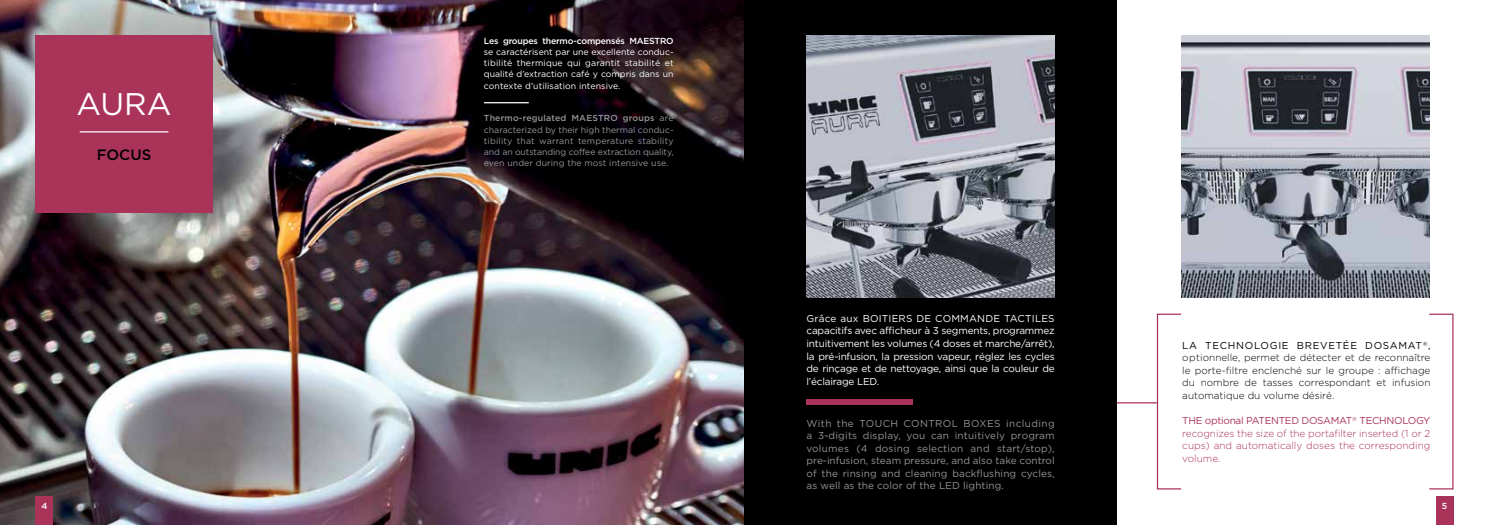
<style>
.page{position:relative;width:1489px;height:525px;background:#fff}
.page>*{position:absolute;margin:0;border:0;box-sizing:border-box;transform-origin:0 0}
.t1{font:31.25px "Gotham";color:#fff}
.t2{font:500 15px "Gotham";color:#000}
.t3{font:10px/12.5px "Gotham";letter-spacing:.01em;color:#939598;text-align:justify}
.t4{font:10px/12.5px "Gotham";letter-spacing:-.02em;color:#fff;text-align:justify}
.t5{font:300 10px/12.5px "Gotham";color:#000;text-align:justify}
.t6{font:300 10px/12.5px "Gotham";color:#aa335a;text-align:justify}
.t7{font:8.75px/11.2px "Gotham";letter-spacing:.01em;color:#939598;text-align:justify}
.t8{font:8.75px/11.2px "Gotham";color:#fff;text-align:justify}
.t9{font:500 8.75px "Gotham";letter-spacing:-.02em;color:#fff}
.s1{font-weight:500}
.s2{font-weight:400}
</style>
<div class="page">
<img style="left:0;top:0;width:744px;height:524px">
<div style="left:35px;top:35px;width:178px;height:178px;background:#aa335a"></div>
<hr style="left:80px;top:131px;width:88px;height:1px;background:#fff">
<div style="left:35px;top:496px;width:18px;height:28px;background:#aa335a"></div>
<hr style="left:484px;top:102px;width:44px;height:1px;background:#fff">
<hr style="left:1111px;top:402px;width:45px;height:1px;background:#aa335a">
<div style="left:744px;top:0;width:372px;height:524px;background:#000"></div>
<img style="left:1181px;top:35px;width:248px;height:262px">
<img style="left:806px;top:35px;width:248px;height:262px">
<div style="left:806px;top:399px;width:106px;height:5px;background:#aa335a"></div>
<div style="left:1156px;top:313px;width:25px;height:176px;border:1px solid #aa335a"></div>
<div style="left:1435px;top:496px;width:18px;height:28px;background:#aa335a"></div>
<h1 class="t1" style="left:77px;top:86px;width:96px">AURA</h1>
<h2 class="t2" style="left:97px;top:146px;width:56px">FOCUS</h2>
<p class="t9" style="left:41px;top:501px;width:7px">4</p>
<p class="t9" style="left:484px;top:35px;width:191px">Les groupes thermo-compensés MAESTRO</p>
<p class="t8" style="left:484px;top:46px;width:191px">se caractérisent par une excellente conduc&shy;tibilité thermique qui garantit stabilité et qualité d’extraction café y compris dans un contexte d’utilisation intensive.</p>
<p class="t7" style="left:484px;top:112px;width:191px"><span class="s1">Thermo-regulated MAESTRO groups</span> are characterized by their high thermal conduc&shy;tibility that warrant temperature stability and an outstanding coffee extraction quality, even under during the most intensive use.</p>
<p class="t4" style="left:806px;top:312px;width:250px">Grâce aux BOITIERS DE COMMANDE TACTILES capacitifs avec afficheur à 3 segments, programmez intuitivement les volumes (4 doses et marche/arrêt), la pré-infusion, la pression vapeur, réglez les cycles de rinçage et de nettoyage, ainsi que la couleur de l’éclairage LED.</p>
<p class="t3" style="left:806px;top:416px;width:250px">With the TOUCH CONTROL BOXES including a 3-digits display, you can intuitively program volumes (4 dosing selection and start/stop), pre-infusion, steam pressure, and also take control of the rinsing and cleaning backflushing cycles, as well as the color of the LED lighting.</p>
<p class="t5" style="left:1182px;top:339px;width:250px"><span class="s2">LA TECHNOLOGIE BREVETÉE DOSAMAT</span><sup>®</sup><span class="s2">, </span>optionnelle, permet de détecter et de reconnaître le porte-filtre enclenché sur le groupe : affichage du nombre de tasses correspondant et infusion automatique du volume désiré.</p>
<p class="t6" style="left:1182px;top:414px;width:250px"><span class="s2">THE optional PATENTED DOSAMAT</span><sup>®</sup> <span class="s2">TECHNOLOGY </span>recognizes the size of the portafilter inserted (1 or 2 cups) and automatically doses the corresponding volume.</p>
<p class="t9" style="left:1441px;top:501px;width:7px">5</p>
</div>
